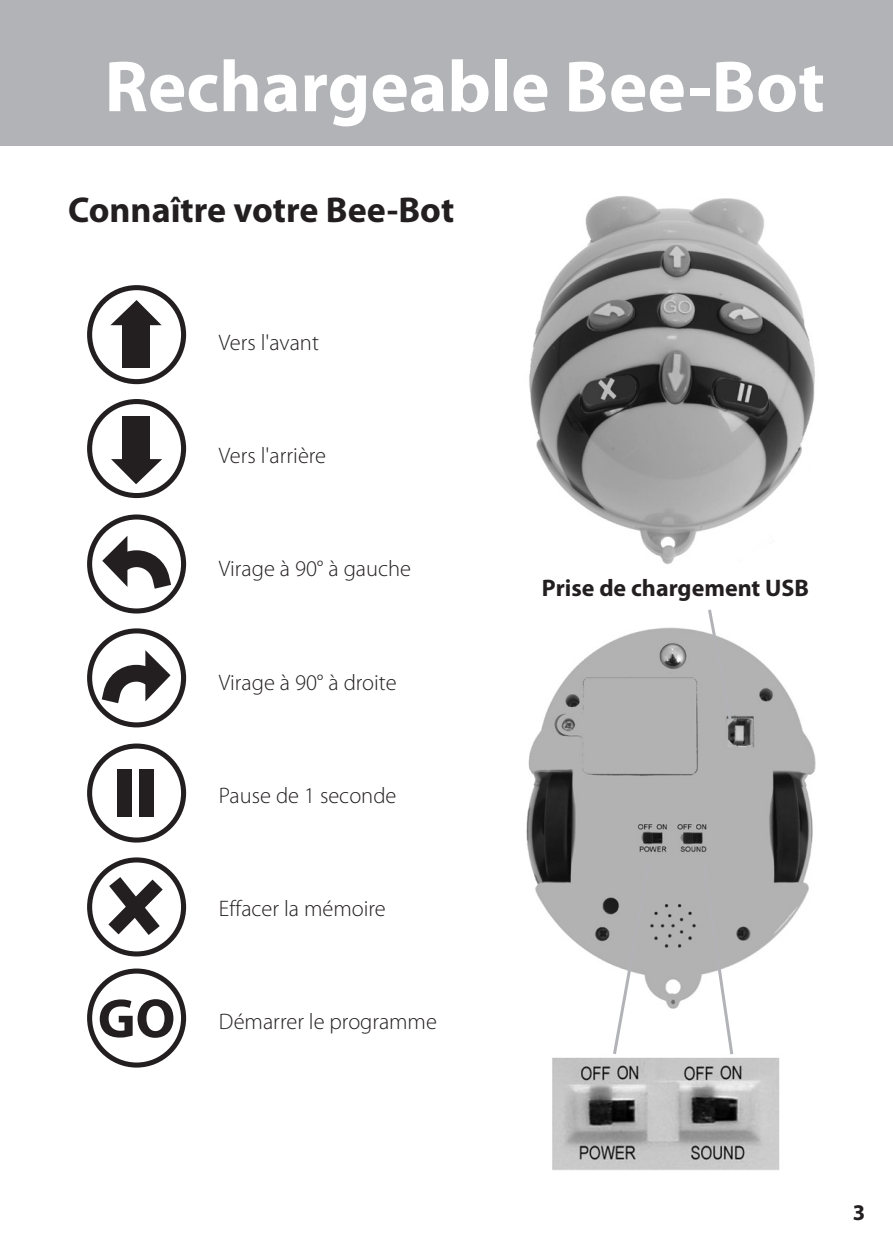
<style>
.page{position:relative;width:893px;height:1259px;background:#fff}
.page>*{position:absolute;margin:0;border:0;box-sizing:border-box;transform-origin:0 0}
.FRONT{font:700 72.9px "Myriad Pro";color:#fff}
.sub_head{font:700 36px "Myriad Pro";color:#231f20}
.body_copy{font:700 24px "Myriad Pro";color:#231f20}
.body_copy-2{font:300 22.5px "Myriad Pro";color:#231f20}
.odd_number{font:700 22.5px "Myriad Pro";color:#231f20}
</style>
<div class="page">
<img style="left:529px;top:196px;width:286px;height:368px">
<img style="left:526px;top:627px;width:289px;height:382px">
<img style="left:552px;top:1057px;width:228px;height:113px">
<svg style="left:706px;top:609px;width:28px;height:114px"></svg>
<svg style="left:611px;top:857px;width:42px;height:197px"></svg>
<svg style="left:700px;top:857px;width:35px;height:198px"></svg>
<svg style="left:87px;top:285px;width:99px;height:782px"></svg>
<svg style="left:100px;top:999px;width:73px;height:38px"></svg>
<div style="left:0;top:0;width:893px;height:145px;background:#b2b3b7"></div>
<p class="FRONT" style="left:105px;top:46px;width:722px">Rechargeable Bee-Bot</p>
<p class="sub_head" style="left:68px;top:189px;width:388px">Connaître votre Bee-Bot</p>
<p class="body_copy-2" style="left:219px;top:330px;width:101px">Vers l'avant</p>
<p class="body_copy-2" style="left:219px;top:443px;width:109px">Vers l'arrière</p>
<p class="body_copy-2" style="left:219px;top:556px;width:194px">Virage à 90° à gauche</p>
<p class="body_copy-2" style="left:219px;top:669px;width:179px">Virage à 90° à droite</p>
<p class="body_copy-2" style="left:219px;top:783px;width:179px">Pause de 1 seconde</p>
<p class="body_copy-2" style="left:219px;top:896px;width:168px">Effacer la mémoire</p>
<p class="body_copy-2" style="left:219px;top:1009px;width:219px">Démarrer le programme</p>
<p class="body_copy" style="left:542px;top:574px;width:269px">Prise de chargement USB</p>
<p class="odd_number" style="left:853px;top:1200px;width:14px">3</p>
</div>
